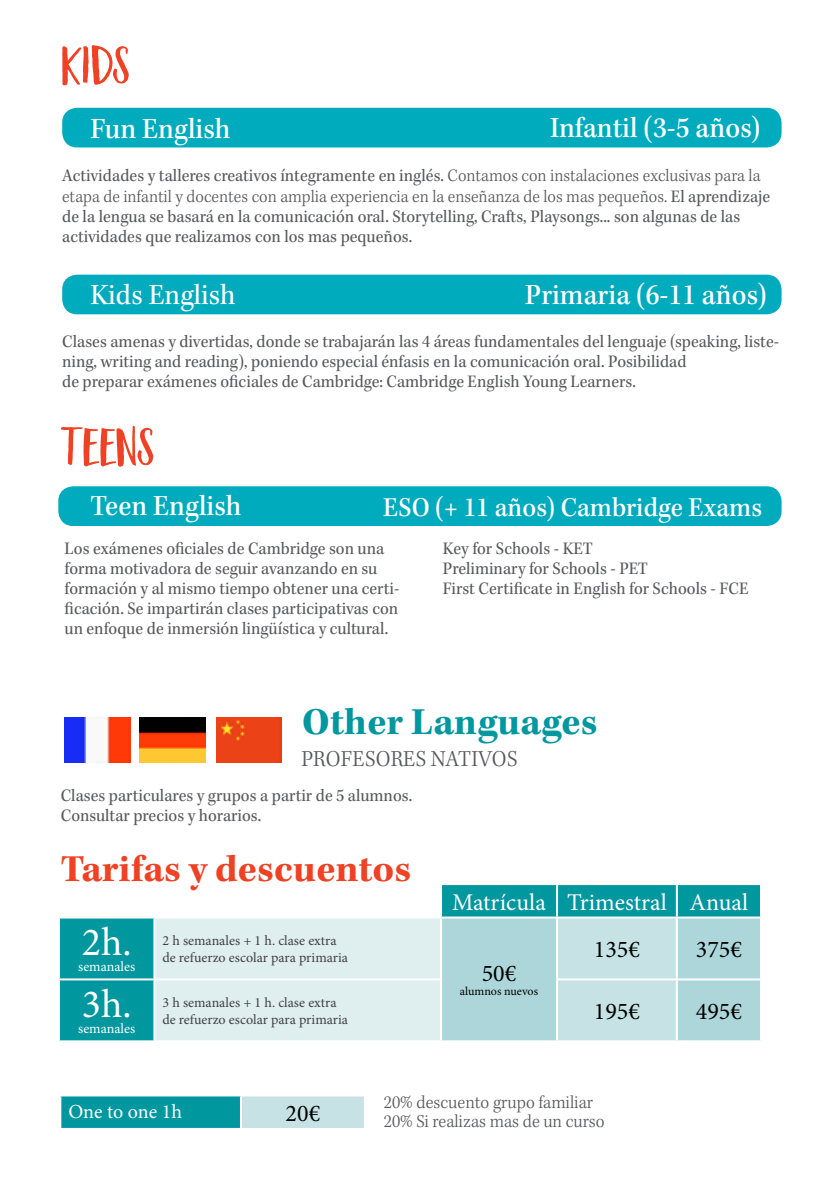
<style>
.page{position:relative;width:840px;height:1191px;background:#fff}
.page>*{position:absolute;margin:0;border:0;box-sizing:border-box;transform-origin:0 0}
.t1{font:50px "Garden Grown Caps";color:#ef4123}
.t2{font:40px "Minion Pro";color:#fff}
.t3{font:700 39.2px "Kepler Std";letter-spacing:.005em;color:#ef4123}
.t4{font:700 39.2px "Kepler Std";letter-spacing:.005em;color:#00979f}
.t5{font:500 30px "Kepler Std";color:#fff;scale:.95 1}
.t6{font:30px "Kepler Std";letter-spacing:.005em;color:#fff;scale:.95 1}
.t7{font:500 28px "Kepler Std";color:#fff;scale:.95 1}
.t8{font:24px "Minion Pro";color:#fff}
.t9{font:24px "Minion Pro";color:#000}
.t10{font:300 23.4px "Kepler Std";letter-spacing:.005em;color:#58595b;scale:.95 1}
.t11{font:20px "Minion Pro";letter-spacing:-.005em;color:#fff}
.t12{font:300 18.8px/19.6px "Kepler Std";color:#58595b;scale:.95 1}
.t13{font:18px/20px "Kepler Std";color:#58595b;scale:.95 1}
.t14{font:14px/16.8px "Minion Pro";color:#414042}
.t15{font:14px "Minion Pro";color:#fff}
.t16{font:12px "Minion Pro";color:#000}
.s1{font-weight:300}
</style>
<div class="page">
<img style="left:64px;top:717px;width:66px;height:45px">
<img style="left:140px;top:717px;width:65px;height:45px">
<div style="left:216px;top:717px;width:65px;height:45px;background:#eb4218"></div>
<div style="left:62px;top:108px;width:719px;height:39px;background:#00abbd;border-radius:15px"></div>
<div style="left:62px;top:275px;width:719px;height:39px;background:#00abbd;border-radius:15px"></div>
<div style="left:58px;top:486px;width:723px;height:40px;background:#00abbd;border-radius:15px"></div>
<div style="left:60px;top:1095px;width:181px;height:34px;background:#00979f"></div>
<div style="left:241px;top:1095px;width:123px;height:34px;background:#c6e2e4"></div>
<hr style="left:59px;top:1094px;width:182px;height:2px;background:#fff">
<hr style="left:59px;top:1096px;width:2px;height:32px;background:#fff">
<hr style="left:241px;top:1094px;width:124px;height:2px;background:#fff">
<hr style="left:240px;top:1096px;width:2px;height:32px;background:#fff">
<hr style="left:363px;top:1096px;width:2px;height:32px;background:#fff">
<hr style="left:59px;top:1128px;width:182px;height:2px;background:#fff">
<hr style="left:241px;top:1128px;width:124px;height:2px;background:#fff">
<svg style="left:60px;top:885px;width:699px;height:155px;fill:#00979f"></svg>
<svg style="left:155px;top:918px;width:604px;height:122px;background:#cae4e6"></svg>
<hr style="left:153px;top:885px;width:2px;height:31px;background:#fff">
<hr style="left:440px;top:885px;width:2px;height:31px;background:#fff">
<hr style="left:555px;top:885px;width:2px;height:31px;background:#fff">
<hr style="left:675px;top:885px;width:2px;height:31px;background:#fff">
<hr style="left:58px;top:916px;width:96px;height:2px;background:#fff">
<hr style="left:154px;top:916px;width:287px;height:2px;background:#fff">
<hr style="left:153px;top:918px;width:2px;height:60px;background:#fff">
<hr style="left:58px;top:978px;width:96px;height:2px;background:#fff">
<hr style="left:153px;top:980px;width:2px;height:60px;background:#fff">
<hr style="left:441px;top:916px;width:115px;height:2px;background:#fff">
<hr style="left:440px;top:918px;width:2px;height:60px;background:#fff">
<hr style="left:556px;top:916px;width:120px;height:2px;background:#fff">
<hr style="left:555px;top:918px;width:2px;height:60px;background:#fff">
<hr style="left:676px;top:916px;width:85px;height:2px;background:#fff">
<hr style="left:675px;top:918px;width:2px;height:60px;background:#fff">
<hr style="left:154px;top:978px;width:288px;height:2px;background:#fff">
<hr style="left:440px;top:980px;width:2px;height:60px;background:#fff">
<hr style="left:555px;top:978px;width:121px;height:2px;background:#fff">
<hr style="left:555px;top:980px;width:2px;height:60px;background:#fff">
<hr style="left:676px;top:978px;width:85px;height:2px;background:#fff">
<hr style="left:675px;top:980px;width:2px;height:60px;background:#fff">
<h1 class="t1" style="left:62px;top:37px;width:70px">KIDS</h1>
<h3 class="t5" style="left:90px;top:111px;width:149px">Fun English</h3>
<h3 class="t5" style="left:550px;top:111px;width:223px">Infantil (3-5 años)</h3>
<p class="t13" style="left:62px;top:165px;width:746px;line-height:20.6px">Actividades y talleres creativos íntegramente en inglés. <span class="s1">Contamos con instalaciones exclusivas para la etapa de infantil y docentes con amplia experiencia en la enseñanza de los mas pequeños.</span> El aprendizaje de la lengua se basará en la comunicación oral. Storytelling, Crafts, Playsongs... son algunas de las actividades que realizamos con los mas pequeños.</p>
<h3 class="t6" style="left:90px;top:278px;width:154px">Kids English</h3>
<h3 class="t5" style="left:525px;top:277px;width:256px">Primaria (6-11 años)</h3>
<p class="t13" style="left:62px;top:332px;width:755px">Clases amenas y divertidas, donde se trabajarán las 4 áreas fundamentales del lenguaje (speaking, liste&shy;ning, writing and reading), poniendo especial énfasis en la comunicación oral. Posibilidad<br>de preparar exámenes oficiales de Cambridge: Cambridge English Young Learners.</p>
<h1 class="t1" style="left:62px;top:418px;width:94px">TEENS</h1>
<h3 class="t5" style="left:90px;top:488px;width:160px">Teen English</h3>
<h3 class="t7" style="left:383px;top:491px;width:400px">ESO (+ 11 años) Cambridge Exams</h3>
<p class="t13" style="left:64px;top:539px;width:354px">Los exámenes oficiales de Cambridge son una forma motivadora de seguir avanzando en su formación y al mismo tiempo obtener una certi&shy;ficación. Se impartirán clases participativas con un enfoque de inmersión lingüística y cultural.</p>
<p class="t13" style="left:442px;top:539px;width:323px">Key for Schools - KET<br>Preliminary for Schools - PET<br>First Certificate in English for Schools - FCE</p>
<h3 class="t4" style="left:302px;top:699px;width:296px">Other Languages</h3>
<p class="t10" style="left:301px;top:745px;width:229px">PROFESORES NATIVOS</p>
<p class="t13" style="left:61px;top:786px;width:371px">Clases particulares y grupos a partir de 5 alumnos.<br>Consultar precios y horarios.</p>
<h3 class="t3" style="left:61px;top:846px;width:351px">Tarifas y descuentos</h3>
<h3 class="t8" style="left:452px;top:885px;width:297px">Matrícula Trimestral Anual</h3>
<h2 class="t2" style="left:82px;top:915px;width:51px">2h.</h2>
<p class="t15" style="left:78px;top:957px;width:59px">semanales</p>
<h2 class="t2" style="left:82px;top:977px;width:51px">3h.</h2>
<p class="t15" style="left:78px;top:1019px;width:59px">semanales</p>
<p class="t14" style="left:162px;top:932px;width:187px">2 h semanales + 1 h. clase extra de refuerzo escolar para primaria</p>
<h3 class="t9" style="left:593px;top:933px;width:48px">135€</h3>
<h3 class="t9" style="left:695px;top:933px;width:48px">375€</h3>
<h3 class="t9" style="left:481px;top:957px;width:36px">50€</h3>
<p class="t16" style="left:459px;top:983px;width:80px">alumnos nuevos</p>
<p class="t14" style="left:162px;top:994px;width:187px">3 h semanales + 1 h. clase extra de refuerzo escolar para primaria</p>
<h3 class="t9" style="left:593px;top:995px;width:48px">195€</h3>
<h3 class="t9" style="left:695px;top:995px;width:48px">495€</h3>
<p class="t11" style="left:68px;top:1098px;width:115px">One to one 1h</p>
<h3 class="t9" style="left:285px;top:1097px;width:36px">20€</h3>
<p class="t12" style="left:383px;top:1092px;width:234px">20% descuento grupo familiar<br>20% Si realizas mas de un curso</p>
</div>
